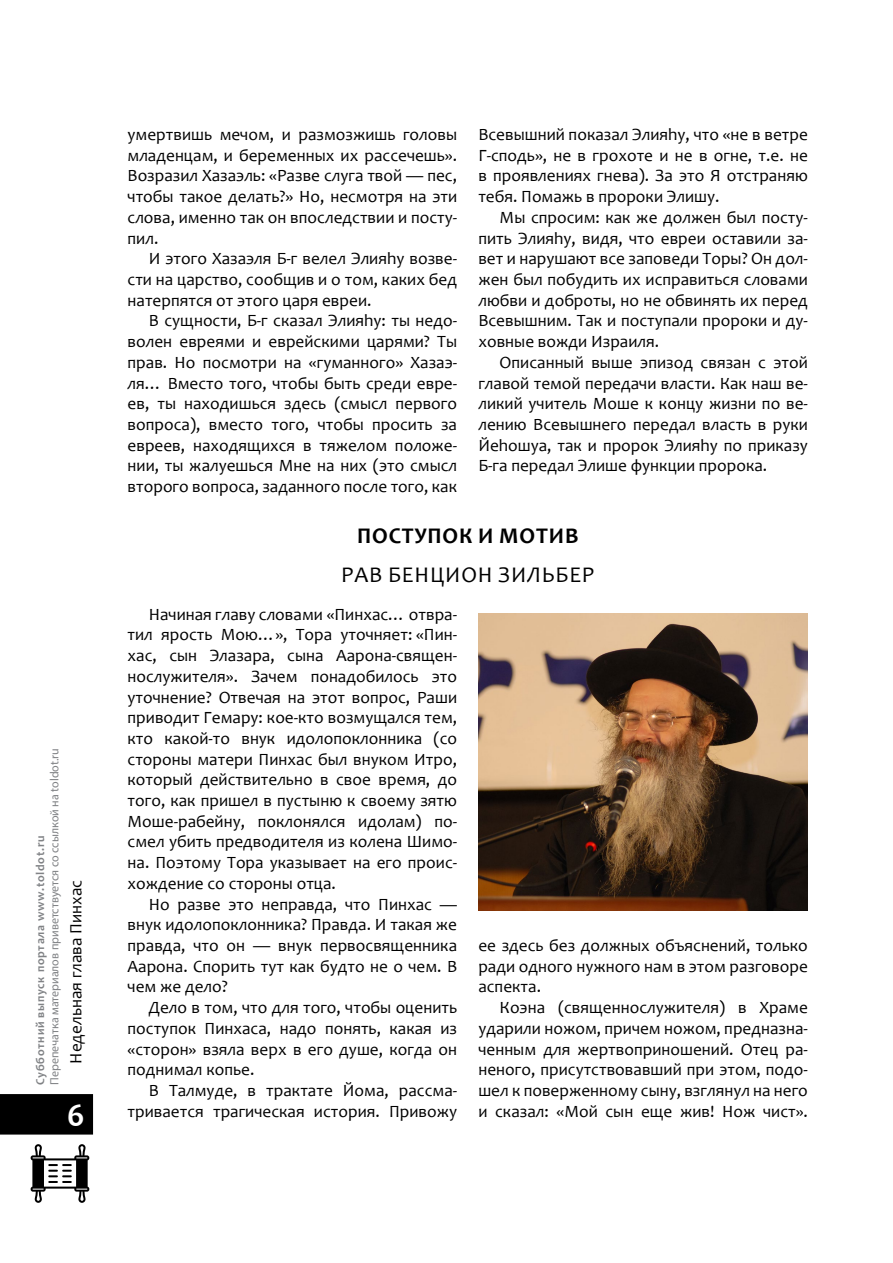
<style>
.page{position:relative;width:893px;height:1263px;background:#fff}
.page>*{position:absolute;margin:0;border:0;box-sizing:border-box;transform-origin:0 0}
.t1{font:700 33px "Candara";color:#fff}
.t2{font:22.5px "Candara";letter-spacing:.04em;color:#000}
.t3{font:700 22.5px "Candara";letter-spacing:.04em;color:#000}
.t4{font:17.25px/20.7px "Candara";color:#000;text-align:justify}
.t5{font:12px "Myriad Pro";color:#808285}
.t6{font:700 12px "Candara";letter-spacing:.06em;color:#808285}
</style>
<div class="page">
<div style="left:0;top:1094px;width:93px;height:40px;background:#000"></div>
<svg style="left:31px;top:1144px;width:58px;height:59px"></svg>
<img style="left:478px;top:614px;width:330px;height:296px">
<p class="t5" style="left:47px;top:1085px;width:338px;rotate:-90deg">Перепечатка материалов приветствуется со ссылкой на toldot.ru</p>
<p class="t6" style="left:33px;top:1085px;width:251px;rotate:-90deg">Субботний выпуск портала www.toldot.ru</p>
<p class="t4" style="left:65px;top:1064px;width:185px;rotate:-90deg">Недельная глава Пинхас</p>
<h1 class="t1" style="left:67px;top:1095px;width:19px">6</h1>
<p class="t4" style="left:128px;top:124px;width:331px">умертвишь мечом, и размозжишь головы младенцам, и беременных их рассечешь».<br>Возразил Хазаэль: «Разве слуга твой — пес, чтобы такое делать?» Но, несмотря на эти слова, именно так он впоследствии и посту&shy;пил.</p>
<p class="t4" style="left:128px;top:248px;width:331px;text-indent:21px">И этого Хазаэля Б-г велел Элияhу возве&shy;сти на царство, сообщив и о том, каких бед натерпятся от этого царя евреи.</p>
<p class="t4" style="left:128px;top:310px;width:331px;text-indent:21px">В сущности, Б-г сказал Элияhу: ты недо&shy;волен евреями и еврейскими царями? Ты прав. Но посмотри на «гуманного» Хазаэ&shy;ля… Вместо того, чтобы быть среди евре&shy;ев, ты находишься здесь (смысл первого вопроса), вместо того, чтобы просить за евреев, находящихся в тяжелом положе&shy;нии, ты жалуешься Мне на них (это смысл второго вопроса, заданного после того, как</p>
<p class="t4" style="left:478px;top:124px;width:331px">Всевышний показал Элияhу, что «не в ветре Г-сподь», не в грохоте и не в огне, т.е. не в проявлениях гнева). За это Я отстраняю тебя. Помажь в пророки Элишу.</p>
<p class="t4" style="left:478px;top:207px;width:331px;text-indent:21px">Мы спросим: как же должен был посту&shy;пить Элияhу, видя, что евреи оставили за&shy;вет и нарушают все заповеди Торы? Он дол&shy;жен был побудить их исправиться словами любви и доброты, но не обвинять их перед Всевышним. Так и поступали пророки и ду&shy;ховные вожди Израиля.</p>
<p class="t4" style="left:478px;top:352px;width:331px;text-indent:21px">Описанный выше эпизод связан с этой главой темой передачи власти. Как наш ве&shy;ликий учитель Моше к концу жизни по ве&shy;лению Всевышнего передал власть в руки Йеhошуа, так и пророк Элияhу по приказу Б-га передал Элише функции пророка.</p>
<h2 class="t3" style="left:357px;top:522px;width:223px">ПОСТУПОК И МОТИВ</h2>
<h2 class="t2" style="left:341px;top:561px;width:255px">РАВ БЕНЦИОН ЗИЛЬБЕР</h2>
<p class="t4" style="left:128px;top:604px;width:331px;text-indent:21px">Начиная главу словами «Пинхас… отвра&shy;тил ярость Мою…», Тора уточняет: «Пин&shy;хас, сын Элазара, сына Аарона-священ&shy;нослужителя». Зачем понадобилось это уточнение? Отвечая на этот вопрос, Раши приводит Гемару: кое-кто возмущался тем, кто какой-то внук идолопоклонника (со стороны матери Пинхас был внуком Итро, который действительно в свое время, до того, как пришел в пустыню к своему зятю Моше-рабейну, поклонялся идолам) по&shy;смел убить предводителя из колена Шимо&shy;на. Поэтому Тора указывает на его проис&shy;хождение со стороны отца.</p>
<p class="t4" style="left:128px;top:893px;width:331px;text-indent:21px">Но разве это неправда, что Пинхас — внук идолопоклонника? Правда. И такая же правда, что он — внук первосвященника Аарона. Спорить тут как будто не о чем. В чем же дело?</p>
<p class="t4" style="left:128px;top:997px;width:331px;text-indent:21px">Дело в том, что для того, чтобы оценить поступок Пинхаса, надо понять, какая из «сторон» взяла верх в его душе, когда он поднимал копье.</p>
<p class="t4" style="left:128px;top:1080px;width:331px;text-align:right">В Талмуде, в трактате Йома, рассма&shy;тривается трагическая история. Привожу</p>
<p class="t4" style="left:478px;top:935px;width:331px">ее здесь без должных объяснений, только ради одного нужного нам в этом разговоре аспекта.</p>
<p class="t4" style="left:478px;top:997px;width:331px;text-indent:21px">Коэна (священнослужителя) в Храме ударили ножом, причем ножом, предназна&shy;ченным для жертвоприношений. Отец ра&shy;неного, присутствовавший при этом, подо&shy;шел к поверженному сыну, взглянул на него и сказал: «Мой сын еще жив! Нож чист».</p>
</div>
